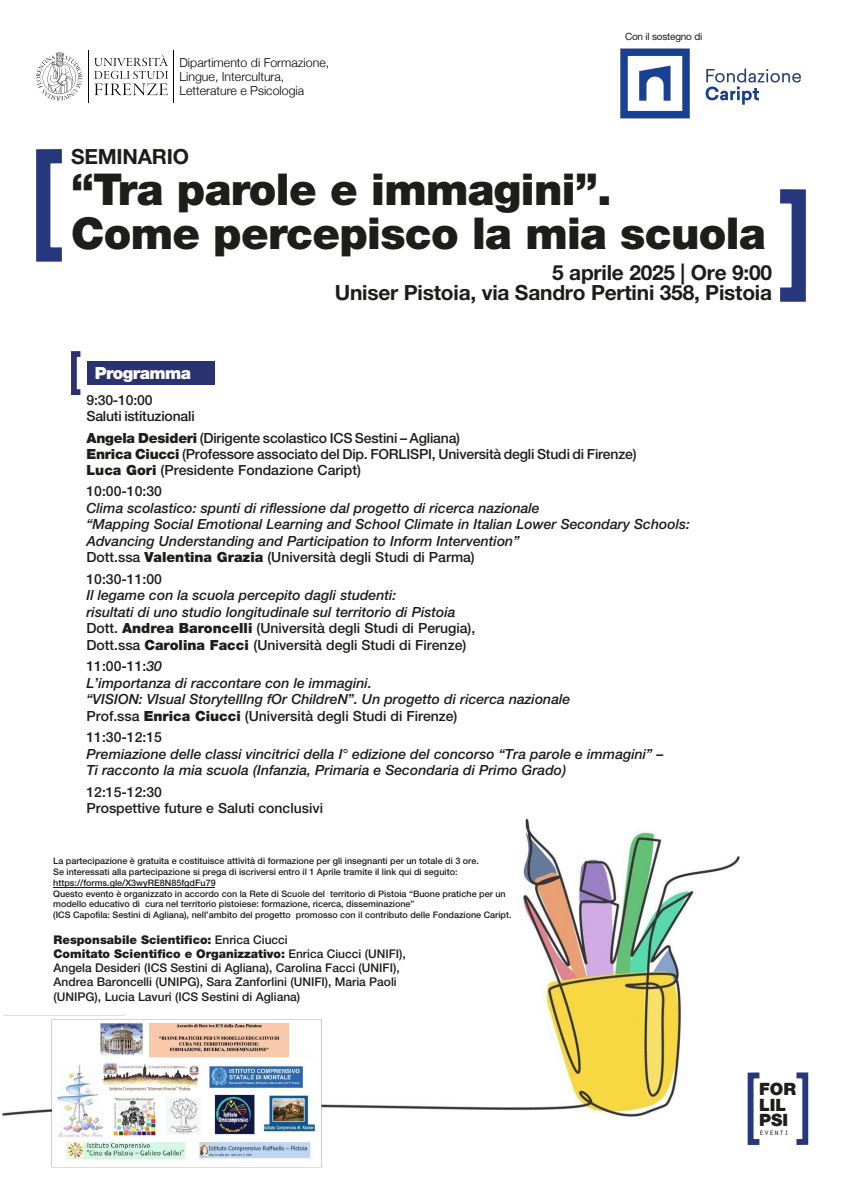
<style>
.page{position:relative;width:842px;height:1191px;background:#fff}
.page>*{position:absolute;margin:0;border:0;box-sizing:border-box;transform-origin:0 0}
.Normale{font:900 43.9px "Helvetica Neue LT Pro";letter-spacing:-.015em;color:#1d1d1b}
.Normale-2{font:700 20.9px/20.4px "Helvetica Neue LT Pro";letter-spacing:-.01em;color:#1d1d1b;text-align:right}
.t1{font:900 17px "Helvetica Neue LT Pro";color:#1d1d1b}
.t2{font:900 16.8px "Helvetica Neue LT Pro";letter-spacing:-.035em;color:#fff}
.t3{font:italic 500 14px/16.5px "Helvetica Neue LT Pro";color:#1d1d1b}
.t4{font:500 14px/16px "Helvetica Neue LT Pro";letter-spacing:-.015em;color:#1d1d1b}
.t5{font:300 12.4px/14.2px "Helvetica Neue";color:#020203}
.t6{font:500 12px/14.2px "Helvetica Neue LT Pro";color:#1d1d1b}
.t7{font:10px "Helvetica Neue LT Pro";letter-spacing:-.02em;color:#1c1c1b}
.t8{font:500 9px/10.8px "Helvetica Neue LT Pro";color:#1c1c1b}
.Normale-3{font:8.4px "Orator Std";color:#1d1d1b}
.s1{font-weight:900}
.s2{font-style:normal}
.s3{font-weight:900;font-style:normal}
</style>
<div class="page">
<img style="left:2px;top:818px;width:738px;height:350px">
<img style="left:5px;top:1014px;width:318px;height:153px">
<div style="left:793px;top:1072px;width:15px;height:73px;border:6px solid #26377d"></div>
<div style="left:748px;top:1072px;width:14px;height:73px;border:6px solid #26377d"></div>
<hr style="left:174px;top:50px;width:1px;height:53px;background:#020203">
<hr style="left:88px;top:50px;width:1px;height:53px;background:#020203">
<svg style="left:94px;top:55px;width:74px;height:40px"></svg>
<svg style="left:36px;top:52px;width:46px;height:49px"></svg>
<div style="left:773px;top:189px;width:33px;height:113px;border:14px solid #26377d"></div>
<div style="left:36px;top:149px;width:33px;height:113px;border:14px solid #26377d"></div>
<div style="left:71px;top:351px;width:12px;height:44px;border:6px solid #2a3270"></div>
<div style="left:87px;top:361px;width:128px;height:24px;background:#2a3270"></div>
<img style="left:620px;top:48px;width:181px;height:71px">
<hr style="left:53px;top:887px;width:162px;height:1px;background:#1c1c1b">
<p class="t5" style="left:179px;top:54px;width:151px">Dipartimento di Formazione,<br>Lingue, Intercultura,<br>Letterature e Psicologia</p>
<p class="Normale-2" style="left:71px;top:146px;width:119px">SEMINARIO</p>
<p class="t7" style="left:625px;top:31px;width:79px">Con il sostegno di</p>
<p class="Normale" style="left:71px;top:163px;width:542px">“Tra parole e immagini”.</p>
<p class="Normale" style="left:71px;top:207px;width:696px">Come percepisco la mia scuola</p>
<p class="Normale-2" style="left:335px;top:262px;width:439px">5 aprile 2025 | Ore 9:00<br>Uniser Pistoia, via Sandro Pertini 358, Pistoia</p>
<p class="t2" style="left:95px;top:363px;width:98px">Programma</p>
<p class="t4" style="left:86px;top:391px;width:110px;line-height:16.5px">9:30-10:00<br>Saluti istituzionali</p>
<p class="t4" style="left:86px;top:429px;width:552px"><span class="s1">Angela Desideri</span> (Dirigente scolastico ICS Sestini – Agliana)<br><span class="s1">Enrica Ciucci</span> (Professore associato del Dip. FORLISPI, Università degli Studi di Firenze)<br><span class="s1">Luca Gori</span> (Presidente Fondazione Caript)</p>
<p class="t3" style="left:86px;top:483px;width:605px"><span class="s2">10:00-10:30<br></span>Clima scolastico: spunti di riflessione dal progetto di ricerca nazionale<br>“Mapping Social Emotional Learning and School Climate in Italian Lower Secondary Schools:<br>Advancing Understanding and Participation to Inform Intervention”<br><span class="s2">Dott.ssa</span> <span class="s3">Valentina Grazia</span> <span class="s2">(Università degli Studi di Parma)</span></p>
<p class="t3" style="left:86px;top:570px;width:390px"><span class="s2">10:30-11:00<br></span>Il legame con la scuola percepito dagli studenti:<br>risultati di uno studio longitudinale sul territorio di Pistoia <span class="s2">Dott.</span> <span class="s3">Andrea Baroncelli</span> <span class="s2">(Università degli Studi di Perugia), Dott.ssa</span> <span class="s3">Carolina Facci</span> <span class="s2">(Università degli Studi di Firenze)</span></p>
<p class="t3" style="left:86px;top:657px;width:485px"><span class="s2">11:00-11:</span>30<br>L’importanza di raccontare con le immagini.<br>“VISION: VIsual StorytellIng fOr ChildreN”. Un progetto di ricerca nazionale <span class="s2">Prof.ssa</span> <span class="s3">Enrica Ciucci</span> <span class="s2">(Università degli Studi di Firenze)</span></p>
<p class="t3" style="left:86px;top:729px;width:578px"><span class="s2">11:30-12:15<br></span>Premiazione delle classi vincitrici della I° edizione del concorso “Tra parole e immagini” –<br>Ti racconto la mia scuola (Infanzia, Primaria e Secondaria di Primo Grado)</p>
<p class="t4" style="left:86px;top:783px;width:238px;line-height:16.4px">12:15-12:30<br>Prospettive future e Saluti conclusivi</p>
<p class="t8" style="left:53px;top:855px;width:460px">La partecipazione è gratuita e costituisce attività di formazione per gli insegnanti per un totale di 3 ore.<br>Se interessati alla partecipazione si prega di iscriversi entro il 1 Aprile tramite il link qui di seguito: https://forms.gle/X3wyRE8N85fgdFu79<br>Questo evento è organizzato in accordo con la Rete di Scuole del territorio di Pistoia “Buone pratiche per un modello educativo di cura nel territorio pistoiese: formazione, ricerca, disseminazione”<br>(ICS Capofila: Sestini di Agliana), nell’ambito del progetto promosso con il contributo delle Fondazione Caript.</p>
<p class="t6" style="left:54px;top:932px;width:354px"><span class="s1">Responsabile Scientifico:</span> Enrica Ciucci<br><span class="s1">Comitato Scientifico e Organizzativo:</span> Enrica Ciucci (UNIFI), Angela Desideri (ICS Sestini di Agliana), Carolina Facci (UNIFI), Andrea Baroncelli (UNIPG), Sara Zanforlini (UNIFI), Maria Paoli (UNIPG), Lucia Lavuri (ICS Sestini di Agliana)</p>
<p class="t1" style="left:759px;top:1078px;width:38px">FOR</p>
<p class="t1" style="left:759px;top:1094px;width:29px">LIL</p>
<p class="t1" style="left:759px;top:1110px;width:30px">PSI</p>
<p class="Normale-3" style="left:759px;top:1126px;width:32px">eventi</p>
</div>
